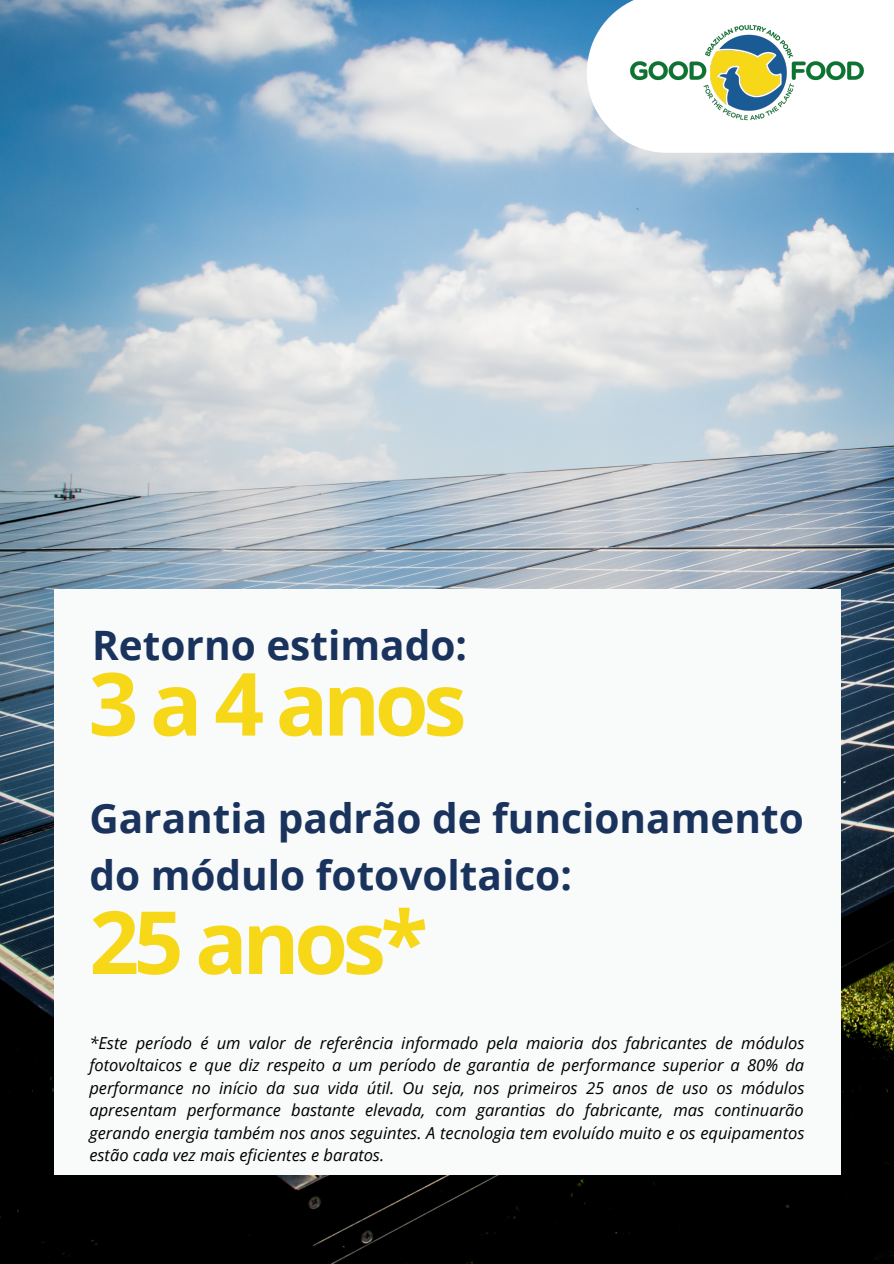
<style>
.page{position:relative;width:894px;height:1264px;background:#fff}
.page>*{position:absolute;margin:0;border:0;box-sizing:border-box;transform-origin:0 0}
.t1{font:700 87.15px "Open Sans";letter-spacing:.035em;color:#f7d818}
.t2{font:700 87.15px "Open Sans";letter-spacing:-.065em;color:#f7d818}
.t3{font:700 40.5px/56.2px "Open Sans";color:#1a335d}
.t4{font:italic 16.5px/22.5px "Open Sans";color:#000;text-align:justify}
</style>
<div class="page">
<img style="left:0;top:0;width:893px;height:1263px">
<div style="left:54px;top:589px;width:786px;height:585px;background:#f9fafa"></div>
<svg style="left:586px;top:0;width:307px;height:153px"></svg>
<img style="left:612px;top:11px;width:269px;height:124px">
<p class="t3" style="left:92px;top:615px;width:376px">Retorno estimado:</p>
<p class="t1" style="left:88px;top:642px;width:379px">3a4anos</p>
<p class="t3" style="left:89px;top:789px;width:715px">Garantia padrão de funcionamento do módulo fotovoltaico:</p>
<p class="t2" style="left:89px;top:880px;width:340px">25 anos*</p>
<p class="t4" style="left:89px;top:1030px;width:716px">*Este período é um valor de referência informado pela maioria dos fabricantes de módulos fotovoltaicos e que diz respeito a um período de garantia de performance superior a 80% da performance no início da sua vida útil. Ou seja, nos primeiros 25 anos de uso os módulos apresentam performance bastante elevada, com garantias do fabricante, mas continuarão gerando energia também nos anos seguintes. A tecnologia tem evoluído muito e os equipamentos estão cada vez mais eficientes e baratos.</p>
</div>
